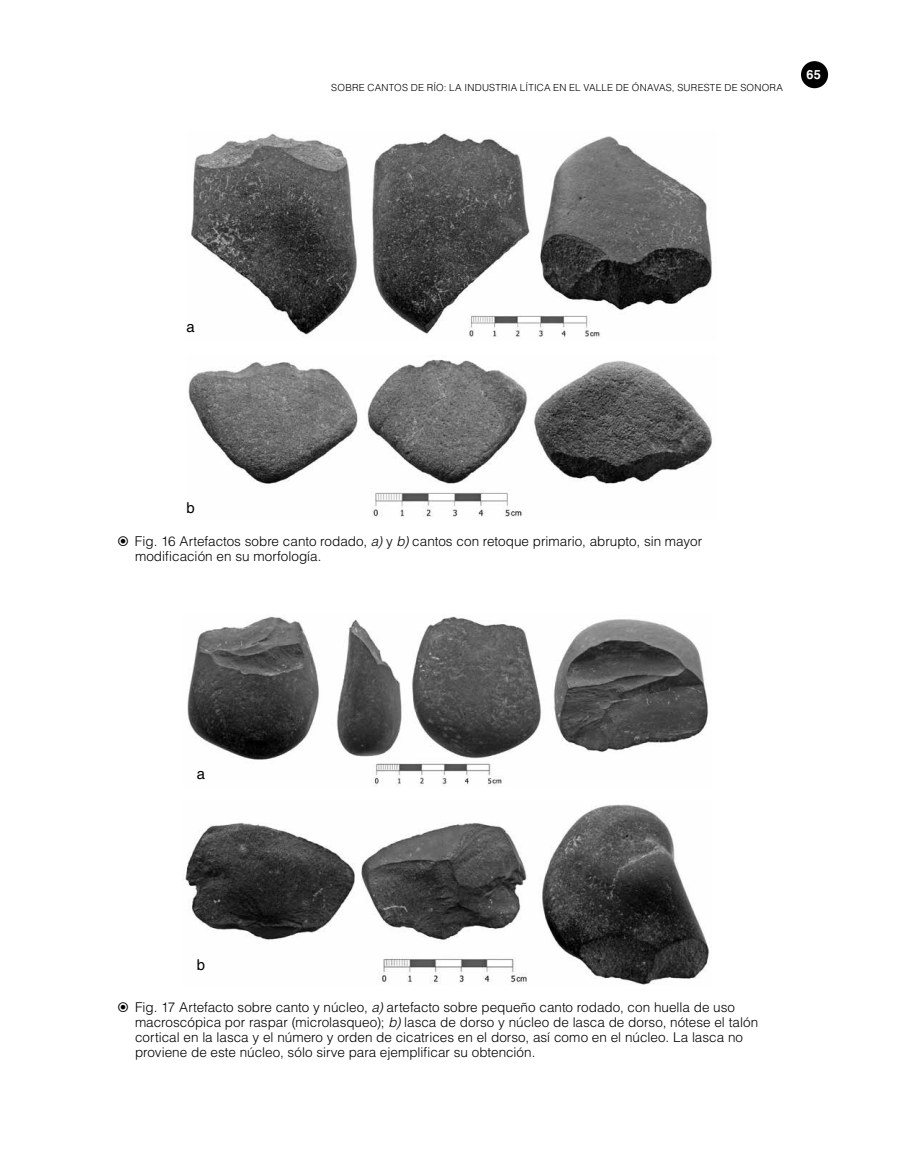
<style>
.page{position:relative;width:900px;height:1170px;background:#fff}
.page>*{position:absolute;margin:0;border:0;box-sizing:border-box;transform-origin:0 0}
.t1{font:15px "Helvetica LT Std";color:#000}
.t2{font:300 13.5px/15px "Helvetica LT Std";color:#000}
.t3{font:700 12.75px "Helvetica LT Std";color:#fff}
.t4{font:300 9.75px "Helvetica LT Std";letter-spacing:.025em;color:#000}
.s1{font-style:italic}
</style>
<div class="page">
<div style="left:801px;top:61px;width:27px;height:27px;background:#000;border-radius:50%"></div>
<img style="left:191px;top:133px;width:521px;height:205px">
<img style="left:188px;top:359px;width:524px;height:158px">
<img style="left:187px;top:616px;width:521px;height:170px">
<img style="left:183px;top:804px;width:527px;height:181px">
<p class="t4" style="left:331px;top:82px;width:453px">SOBRE CANTOS DE RÍO: LA INDUSTRIA LÍTICA EN EL VALLE DE ÓNAVAS, SURESTE DE SONORA</p>
<p class="t3" style="left:806px;top:67px;width:16px">65</p>
<p class="t1" style="left:187px;top:318px;width:10px">a</p>
<p class="t1" style="left:187px;top:499px;width:10px">b</p>
<p class="t2" style="left:135px;top:534px;width:569px">Fig. 16 Artefactos sobre canto rodado, <span class="s1">a)</span> y <span class="s1">b)</span> cantos con retoque primario, abrupto, sin mayor modificación en su morfología.</p>
<p class="t1" style="left:197px;top:766px;width:10px">a</p>
<p class="t1" style="left:197px;top:956px;width:10px">b</p>
<p class="t2" style="left:135px;top:1000px;width:625px">Fig. 17 Artefacto sobre canto y núcleo, <span class="s1">a)</span> artefacto sobre pequeño canto rodado, con huella de uso macroscópica por raspar (microlasqueo); <span class="s1">b)</span> lasca de dorso y núcleo de lasca de dorso, nótese el talón cortical en la lasca y el número y orden de cicatrices en el dorso, así como en el núcleo. La lasca no proviene de este núcleo, sólo sirve para ejemplificar su obtención.</p>
</div>
